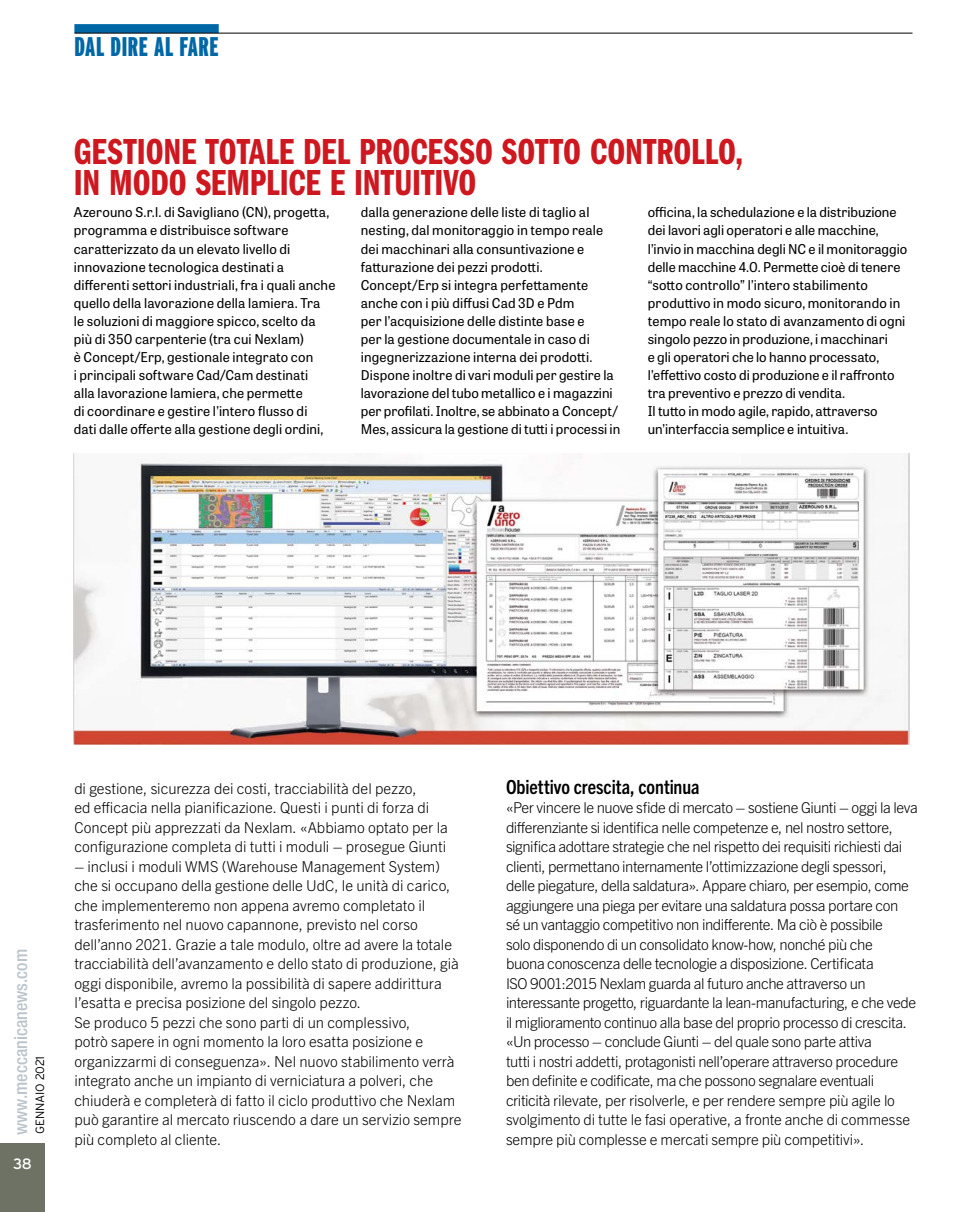
<style>
.page{position:relative;width:978px;height:1212px;background:#fff}
.page>*{position:absolute;margin:0;border:0;box-sizing:border-box;transform-origin:0 0}
.LAM20_BoxTitolo_ART{font:37.5px "Franklin Gothic URW Com Dem";color:#ce171e}
.t1{font:900 27px "Interstate Compressed";letter-spacing:.02em;color:#0067a7}
.LAM20_Titolett_ART{font:700 condensed 19.5px "Trade Gothic Next LT Pro";letter-spacing:-.005em;color:#000}
.t2{font:500 condensed 18px "Helvetica Neue LT Std";color:#bcc4cb}
.LAM20_Testo_ART{font:300 15px/19.5px "Trade Gothic Next LT Pro";letter-spacing:-.01em;color:#000}
.t3{font:15px "Interstate";color:#fff}
.LAM_BoxTesto_ART{font:13.5px/18px "Tablet Gothic";letter-spacing:.01em;color:#000}
.t4{font:300 12px "Interstate";letter-spacing:-.01em;color:#000}
</style>
<div class="page">
<div style="left:74px;top:24px;width:145px;height:9px;background:#0067a7"></div>
<hr style="left:74px;top:33px;width:838px;height:1px;background:#000">
<div style="left:0;top:1144px;width:45px;height:68px;background:#6d7264"></div>
<img style="left:74px;top:454px;width:836px;height:291px">
<h2 class="t1" style="left:74px;top:31px;width:146px">DAL DIRE AL FARE</h2>
<p class="LAM20_BoxTitolo_ART" style="left:74px;top:125px;width:671px">GESTIONE TOTALE DEL PROCESSO SOTTO CONTROLLO,</p>
<p class="LAM20_BoxTitolo_ART" style="left:74px;top:157px;width:404px">IN MODO SEMPLICE E INTUITIVO</p>
<p class="LAM_BoxTesto_ART" style="left:74px;top:203px;width:263px">Azerouno S.r.l. di Savigliano (CN), progetta, programma e distribuisce software caratterizzato da un elevato livello di innovazione tecnologica destinati a differenti settori industriali, fra i quali anche quello della lavorazione della lamiera. Tra<br>le soluzioni di maggiore spicco, scelto da più di 350 carpenterie (tra cui Nexlam)<br>è Concept/Erp, gestionale integrato con<br>i principali software Cad/Cam destinati<br>alla lavorazione lamiera, che permette<br>di coordinare e gestire l’intero flusso di<br>dati dalle offerte alla gestione degli ordini,</p>
<p class="LAM_BoxTesto_ART" style="left:361px;top:203px;width:244px">dalla generazione delle liste di taglio al nesting, dal monitoraggio in tempo reale dei macchinari alla consuntivazione e fatturazione dei pezzi prodotti.</p>
<p class="LAM_BoxTesto_ART" style="left:648px;top:203px;width:261px">officina, la schedulazione e la distribuzione dei lavori agli operatori e alle macchine, l’invio in macchina degli NC e il monitoraggio delle macchine 4.0. Permette cioè di tenere “sotto controllo” l’intero stabilimento produttivo in modo sicuro, monitorando in tempo reale lo stato di avanzamento di ogni singolo pezzo in produzione, i macchinari<br>e gli operatori che lo hanno processato, l’effettivo costo di produzione e il raffronto tra preventivo e prezzo di vendita.</p>
<p class="LAM_BoxTesto_ART" style="left:648px;top:401px;width:231px">Il tutto in modo agile, rapido, attraverso un’interfaccia semplice e intuitiva.</p>
<p class="LAM_BoxTesto_ART" style="left:361px;top:275px;width:261px">Concept/Erp si integra perfettamente anche con i più diffusi Cad 3D e Pdm<br>per l’acquisizione delle distinte base e<br>per la gestione documentale in caso di ingegnerizzazione interna dei prodotti.<br>Dispone inoltre di vari moduli per gestire la lavorazione del tubo metallico e i magazzini per profilati. Inoltre, se abbinato a Concept/ Mes, assicura la gestione di tutti i processi in</p>
<p class="t2" style="left:10px;top:1135px;width:188px;rotate:-90deg">www.meccanicanews.com</p>
<p class="t4" style="left:33px;top:1134px;width:79px;rotate:-90deg">gennaio 2021</p>
<p class="t3" style="left:13px;top:1155px;width:20px">38</p>
<p class="LAM20_Testo_ART" style="left:74px;top:778px;width:375px">di gestione, sicurezza dei costi, tracciabilità del pezzo,<br>ed efficacia nella pianificazione. Questi i punti di forza di Concept più apprezzati da Nexlam. «Abbiamo optato per la configurazione completa di tutti i moduli – prosegue Giunti</p>
<p class="LAM20_Testo_ART" style="left:74px;top:856px;width:386px">– inclusi i moduli WMS (Warehouse Management System) che si occupano della gestione delle UdC, le unità di carico, che implementeremo non appena avremo completato il trasferimento nel nuovo capannone, previsto nel corso dell’anno 2021. Grazie a tale modulo, oltre ad avere la totale tracciabilità dell’avanzamento e dello stato di produzione, già oggi disponibile, avremo la possibilità di sapere addirittura l’esatta e precisa posizione del singolo pezzo.</p>
<p class="LAM20_Testo_ART" style="left:74px;top:1012px;width:389px">Se produco 5 pezzi che sono parti di un complessivo,<br>potrò sapere in ogni momento la loro esatta posizione e organizzarmi di conseguenza». Nel nuovo stabilimento verrà integrato anche un impianto di verniciatura a polveri, che chiuderà e completerà di fatto il ciclo produttivo che Nexlam può garantire al mercato riuscendo a dare un servizio sempre più completo al cliente.</p>
<p class="LAM20_Titolett_ART" style="left:506px;top:773px;width:195px">Obiettivo crescita, continua</p>
<p class="LAM20_Testo_ART" style="left:506px;top:797px;width:413px">«Per vincere le nuove sfide di mercato – sostiene Giunti – oggi la leva differenziante si identifica nelle competenze e, nel nostro settore, significa adottare strategie che nel rispetto dei requisiti richiesti dai clienti, permettano internamente l’ottimizzazione degli spessori, delle piegature, della saldatura». Appare chiaro, per esempio, come aggiungere una piega per evitare una saldatura possa portare con<br>sé un vantaggio competitivo non indifferente. Ma ciò è possibile<br>solo disponendo di un consolidato know-how, nonché più che<br>buona conoscenza delle tecnologie a disposizione. Certificata<br>ISO 9001:2015 Nexlam guarda al futuro anche attraverso un interessante progetto, riguardante la lean-manufacturing, e che vede il miglioramento continuo alla base del proprio processo di crescita. «Un processo – conclude Giunti – del quale sono parte attiva<br>tutti i nostri addetti, protagonisti nell’operare attraverso procedure ben definite e codificate, ma che possono segnalare eventuali criticità rilevate, per risolverle, e per rendere sempre più agile lo svolgimento di tutte le fasi operative, a fronte anche di commesse sempre più complesse e mercati sempre più competitivi».</p>
</div>
